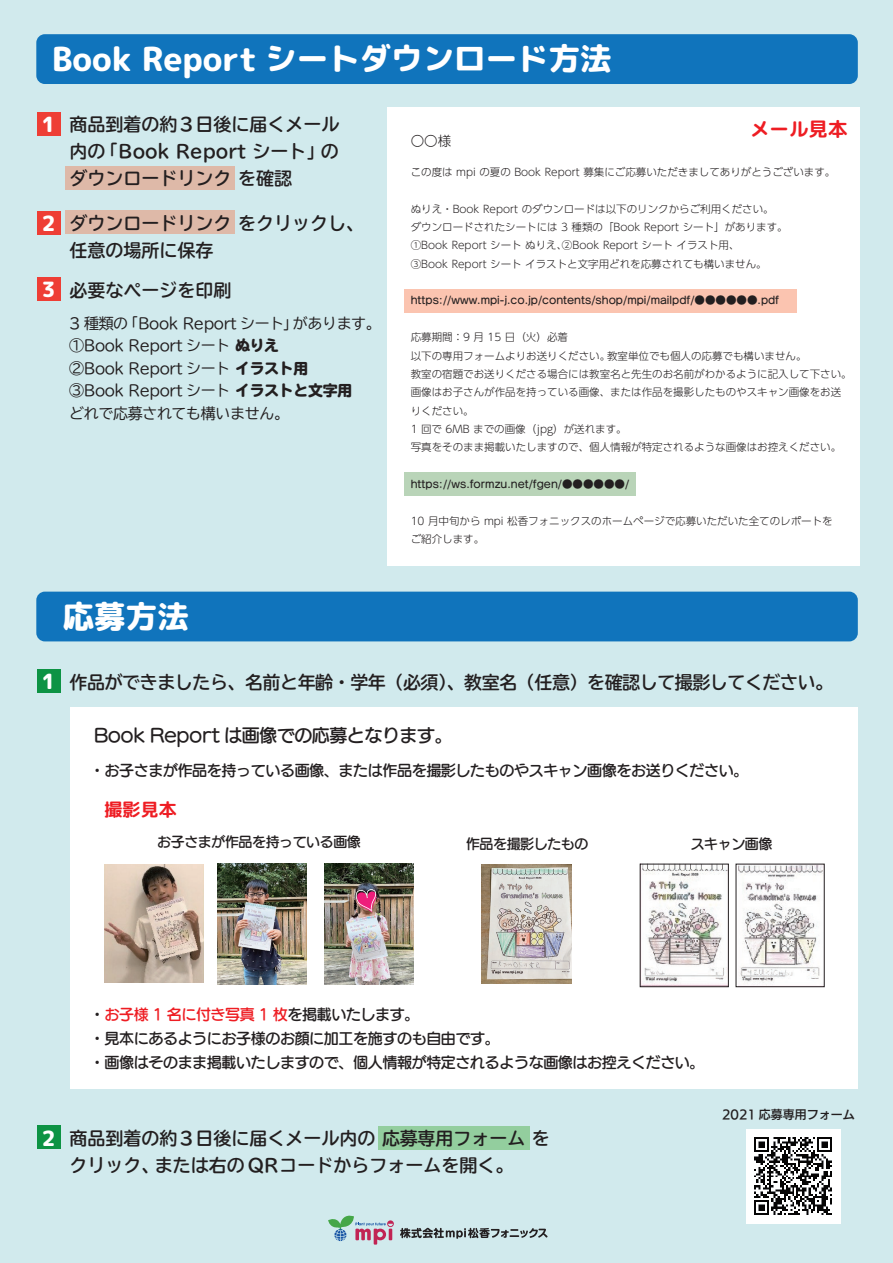
<style>
.page{position:relative;width:893px;height:1263px;background:#d1eaed}
.page>*{position:absolute;margin:0;border:0;box-sizing:border-box;transform-origin:0 0}
.t1{font:31.5px "rounded mplus 1 p heavy";color:#fff}
.t2{font:21px "rounded mplus 1 p heavy";color:#fff}
.t3{font:19.5px "rounded mplus 1 p bold";color:#ee1d23}
.t4{font:700 18px/27px "TBUDR Go Std";color:#231f20}
.t5{font:700 18px "TBUDR Go Std";letter-spacing:-.025em;color:#231f20}
.t6{font:18px "UD Marugo Large Pr 6 N DB";letter-spacing:-.025em;color:#231f20}
.t7{font:18px "rounded mplus 1 p bold";color:#ee1d23}
.t8{font:15px/24px "UD Marugo Large Pr 6 N DB";letter-spacing:-.025em;color:#231f20}
.t9{font:15px/22.5px "TBUDR Go Std";letter-spacing:-.025em;color:#231f20}
.t10{font:13.95px "UD Marugo Large Pr 6 N DB";letter-spacing:-.025em;color:#231f20}
.t11{font:300 13.5px "UD Shin Go Pr 6 N";color:#231f20}
.t12{font:12px "UD Kakugo Large Pr 6 N DB";color:#231f20}
.t13{font:300 10.5px/18.3px "UD Shin Go Pr 6 N";color:#231f20}
.t14{font:10.5px "Seurat Pro N DB";color:#231f20}
.s1{font-size:33px}
.s2{font-family:"rounded mplus 1 p heavy";font-weight:400;font-size:21px;color:#fff}
.s3{font-weight:800}
.s4{font-family:"Koz Go Pr 6 N"}
.s5{color:#ee1d23}
</style>
<div class="page">
<div style="left:36px;top:34px;width:822px;height:50px;background:#1074bc;border-radius:9px"></div>
<div style="left:36px;top:592px;width:822px;height:49px;background:#1074bc;border-radius:9px"></div>
<div style="left:387px;top:107px;width:472px;height:459px;background:#fff"></div>
<div style="left:70px;top:707px;width:788px;height:381px;background:#fff"></div>
<div style="left:404px;top:289px;width:393px;height:23px;background:#fbc4b0"></div>
<div style="left:404px;top:473px;width:232px;height:23px;background:#b9d4b8"></div>
<div style="left:66px;top:166px;width:169px;height:24px;background:#deb9a8"></div>
<div style="left:66px;top:211px;width:169px;height:23px;background:#deb9a8"></div>
<div style="left:37px;top:112px;width:24px;height:24px;background:#ee3e35"></div>
<div style="left:37px;top:211px;width:24px;height:24px;background:#ee3e35"></div>
<div style="left:37px;top:277px;width:24px;height:24px;background:#ee3e35"></div>
<div style="left:378px;top:1126px;width:151px;height:24px;background:#93ce9e"></div>
<div style="left:37px;top:669px;width:24px;height:24px;background:#0d9344"></div>
<div style="left:37px;top:1125px;width:24px;height:24px;background:#0d9344"></div>
<img style="left:104px;top:864px;width:99px;height:119px">
<img style="left:481px;top:864px;width:90px;height:120px">
<img style="left:747px;top:1130px;width:93px;height:93px">
<img style="left:641px;top:863px;width:87px;height:122px">
<div style="left:640px;top:864px;width:89px;height:123px;border:1px solid #231f20"></div>
<img style="left:738px;top:866px;width:84px;height:119px">
<img style="left:324px;top:864px;width:89px;height:120px">
<img style="left:217px;top:864px;width:89px;height:120px">
<svg style="left:356px;top:889px;width:21px;height:24px"></svg>
<svg style="left:400px;top:1228px;width:147px;height:11px"></svg>
<svg style="left:328px;top:1215px;width:66px;height:29px"></svg>
<h1 class="t1" style="left:52px;top:37px;width:561px"><span class="s1">Book Report</span> シートダウンロード方法</h1>
<h2 class="t2" style="left:42px;top:109px;width:15px">1</h2>
<h2 class="t2" style="left:42px;top:208px;width:15px">2</h2>
<h3 class="t4" style="left:70px;top:111px;width:272px;text-align:justify">商品到着の約３日後に届くメール内の「Book Report シート」のダウンロードリンク を確認</h3>
<h3 class="t4" style="left:70px;top:210px;width:296px">ダウンロードリンク をクリックし、任意の場所に保存</h3>
<h3 class="t4" style="left:42px;top:277px;width:191px"><span class="s2">3</span> 必要なページを印刷</h3>
<h3 class="t9" style="left:69px;top:312px;width:313px">3 種類の「Book Report シート」があります。<br>①Book Report シート <span class="s3">ぬりえ<br></span>②Book Report シート <span class="s3">イラスト用<br></span>③Book Report シート <span class="s3">イラストと文字用<br></span>どれで応募されても構いません。</h3>
<h1 class="t1" style="left:63px;top:594px;width:127px">応募方法</h1>
<h3 class="t3" style="left:750px;top:115px;width:99px">メール見本</h3>
<p class="t11" style="left:411px;top:130px;width:42px">〇〇様</p>
<p class="t13" style="left:411px;top:162px;width:426px">この度は mpi の夏の Book Report 募集にご応募いただきましてありがとうございます。</p>
<p class="t13" style="left:411px;top:199px;width:378px">ぬりえ・Book Report のダウンロードは以下のリンクからご利用ください。<br>ダウンロードされたシートには 3 種類の「Book Report シート」があります。①Book Report シート ぬりえ、②Book Report シート イラスト用、<br>③Book Report シート イラストと文字用どれを応募されても構いません。</p>
<p class="t14" style="left:411px;top:294px;width:370px">https://www.mpi-j.co.jp/contents/shop/mpi/mailpdf/<span class="s4">●●●●●●</span>.pdf</p>
<p class="t13" style="left:411px;top:328px;width:442px">応募期間：9 月 15 日（火）必着<br>以下の専用フォームよりお送りください。教室単位でも個人の応募でも構いません。<br>教室の宿題でお送りくださる場合には教室名と先生のお名前がわかるように記入して下さい。画像はお子さんが作品を持っている画像、または作品を撮影したものやスキャン画像をお送りください。<br>1 回で 6MB までの画像（jpg）が送れます。　　　<br>写真をそのまま掲載いたしますので、個人情報が特定されるような画像はお控えください。</p>
<p class="t14" style="left:411px;top:477px;width:220px">https://ws.formzu.net/fgen/<span class="s4">●●●●●●</span>/</p>
<p class="t13" style="left:411px;top:511px;width:423px">10 月中旬から mpi 松香フォニックスのホームページで応募いただいた全てのレポートをご紹介します。</p>
<h2 class="t2" style="left:42px;top:666px;width:15px">1</h2>
<h3 class="t5" style="left:70px;top:667px;width:765px">作品ができましたら、名前と年齢・学年（必須）、教室名（任意）を確認して撮影してください。</h3>
<h3 class="t6" style="left:94px;top:725px;width:361px">Book Report は画像での応募となります。</h3>
<h3 class="t8" style="left:90px;top:758px;width:675px">・お子さまが作品を持っている画像、または作品を撮影したものやスキャン画像をお送りください。　</h3>
<h3 class="t7" style="left:105px;top:797px;width:73px">撮影見本</h3>
<h3 class="t10" style="left:157px;top:834px;width:205px">お子さまが作品を持っている画像</h3>
<h3 class="t10" style="left:466px;top:836px;width:124px">作品を撮影したもの</h3>
<h3 class="t10" style="left:691px;top:836px;width:83px">スキャン画像</h3>
<h3 class="t8" style="left:90px;top:1003px;width:616px">・<span class="s5">お子様 1 名に付き写真 1 枚</span>を掲載いたします。<br>・見本にあるようにお子様のお顔に加工を施すのも自由です。　<br>・画像はそのまま掲載いたしますので、個人情報が特定されるような画像はお控えください。</h3>
<h2 class="t2" style="left:42px;top:1123px;width:15px">2</h2>
<h3 class="t4" style="left:70px;top:1125px;width:482px">商品到着の約３日後に届くメール内の 応募専用フォーム をクリック、または右の QRコードからフォームを開く。</h3>
<p class="t12" style="left:722px;top:1108px;width:134px">2021 応募専用フォーム</p>
</div>
